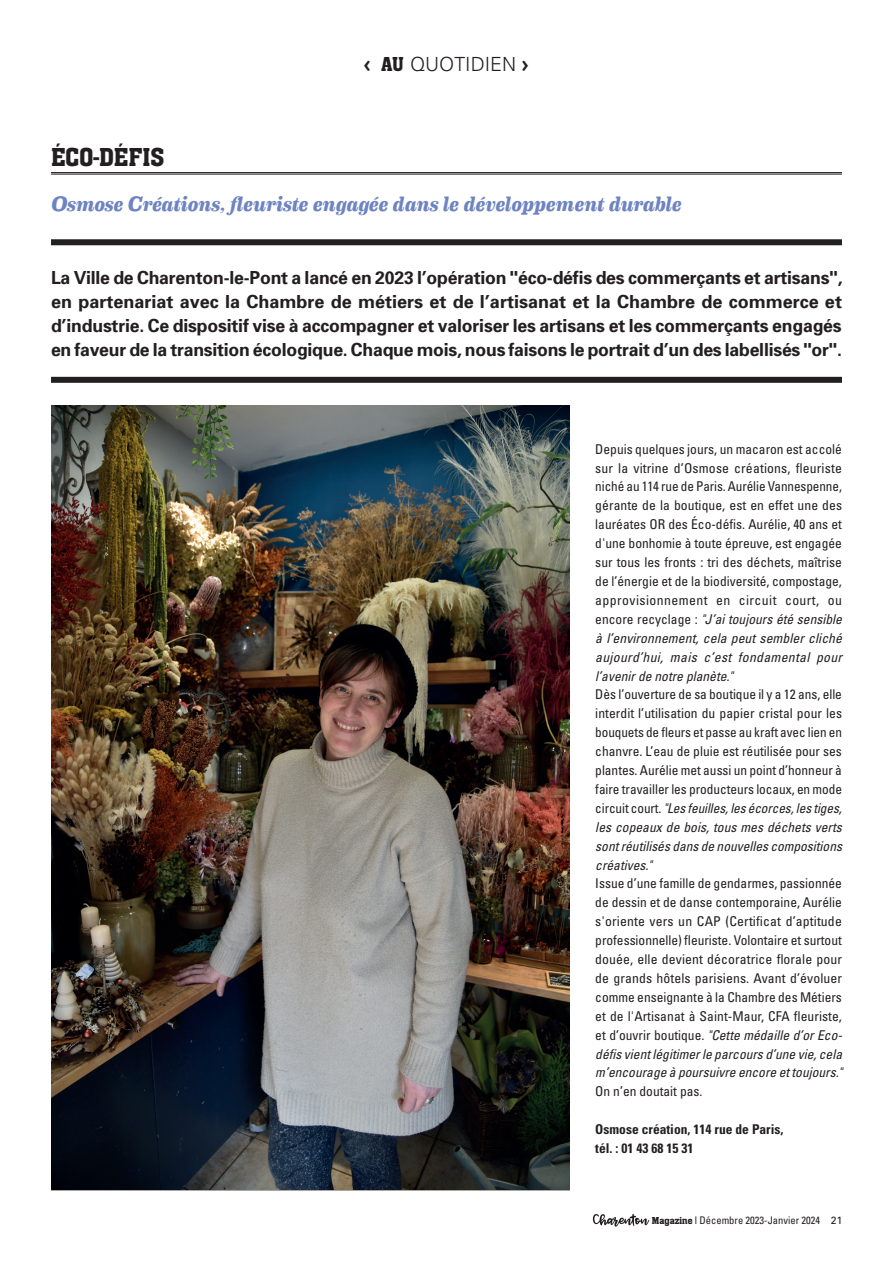
<style>
.page{position:relative;width:893px;height:1263px;background:#fff}
.page>*{position:absolute;margin:0;border:0;box-sizing:border-box;transform-origin:0 0}
.Brève___titre{font:500 27px "Aachen D";color:#231f20}
.t1{font:italic 700 21px "Eames Century Modern";letter-spacing:-.005em;color:#6e84c1}
.t2{font:300 19.5px "Univers";color:#231f20}
.t3{font:700 18px/24px "Univers";letter-spacing:-.01em;color:#231f20;text-align:justify}
.t4{font:condensed 13.5px/18.9px "Univers";color:#231f20;text-align:justify}
.t5{font:700 condensed 13.5px "Univers";color:#231f20}
.t6{font:condensed 10.5px "Univers";color:#231f20}
.s1{font-family:"Officina Serif";font-weight:700;font-size:21px}
.s2{font-family:"Aachen D";font-weight:500;font-size:21px}
.s3{font-style:italic}
.s4{font-family:"Aachen D";font-weight:500;font-stretch:normal}
.s5{font-stretch:normal}
</style>
<div class="page">
<svg style="left:593px;top:1214px;width:56px;height:13px"></svg>
<hr style="left:51px;top:172px;width:791px;height:1px;background:#231f20">
<hr style="left:51px;top:174px;width:791px;height:1px;background:#231f20">
<img style="left:51px;top:405px;width:519px;height:785px">
<div style="left:51px;top:239px;width:791px;height:6px;background:#231f20"></div>
<div style="left:51px;top:377px;width:791px;height:6px;background:#231f20"></div>
<p class="t2" style="left:363px;top:52px;width:167px"><span class="s1">‹</span> <span class="s2">AU</span> QUOTIDIEN <span class="s1">›</span></p>
<p class="Brève___titre" style="left:51px;top:141px;width:115px">ÉCO-DÉFIS</p>
<p class="t1" style="left:51px;top:188px;width:632px">Osmose Créations, fleuriste engagée dans le développement durable</p>
<p class="t3" style="left:51px;top:265px;width:793px">La Ville de Charenton-le-Pont a lancé en 2023 l’opération "éco-défis des commerçants et artisans", en partenariat avec la Chambre de métiers et de l’artisanat et la Chambre de commerce et d’industrie. Ce dispositif vise à accompagner et valoriser les artisans et les commerçants engagés en faveur de la transition écologique. Chaque mois, nous faisons le portrait d’un des labellisés "or".</p>
<p class="t4" style="left:595px;top:439px;width:248px">Depuis quelques jours, un macaron est accolé sur la vitrine d’Osmose créations, fleuriste niché au 114 rue de Paris. Aurélie Vannespenne, gérante de la boutique, est en effet une des lauréates OR des Éco-défis. Aurélie, 40 ans et d'une bonhomie à toute épreuve, est engagée sur tous les fronts : tri des déchets, maîtrise de l’énergie et de la biodiversité, compostage, approvisionnement en circuit court, ou encore recyclage : <span class="s3">"J’ai toujours été sensible à l’environnement, cela peut sembler cliché aujourd’hui, mais c’est fondamental pour l’avenir de notre planète."</span></p>
<p class="t4" style="left:595px;top:685px;width:248px">Dès l’ouverture de sa boutique il y a 12 ans, elle interdit l’utilisation du papier cristal pour les bouquets de fleurs et passe au kraft avec lien en chanvre. L’eau de pluie est réutilisée pour ses plantes. Aurélie met aussi un point d’honneur à faire travailler les producteurs locaux, en mode circuit court. <span class="s3">"Les feuilles, les écorces, les tiges, les copeaux de bois, tous mes déchets verts sont réutilisés dans de nouvelles compositions créatives."</span></p>
<p class="t4" style="left:595px;top:874px;width:248px">Issue d’une famille de gendarmes, passionnée de dessin et de danse contemporaine, Aurélie s'oriente vers un CAP (Certificat d’aptitude professionnelle) fleuriste. Volontaire et surtout douée, elle devient décoratrice florale pour de grands hôtels parisiens. Avant d’évoluer comme enseignante à la Chambre des Métiers et de l'Artisanat à Saint-Maur, CFA fleuriste, et d’ouvrir boutique. <span class="s3">"Cette médaille d’or Eco&shy;défis vient légitimer le parcours d’une vie, cela m’encourage à poursuivre encore et toujours." </span>On n’en doutait pas.</p>
<p class="t5" style="left:595px;top:1121px;width:190px">Osmose création, 114 rue de Paris,</p>
<p class="t5" style="left:595px;top:1140px;width:100px">tél. : 01 43 68 15 31</p>
<p class="t6" style="left:652px;top:1214px;width:192px"><span class="s4">Magazine</span> l Décembre 2023-Janvier 2024 <span class="s5">21</span></p>
</div>
